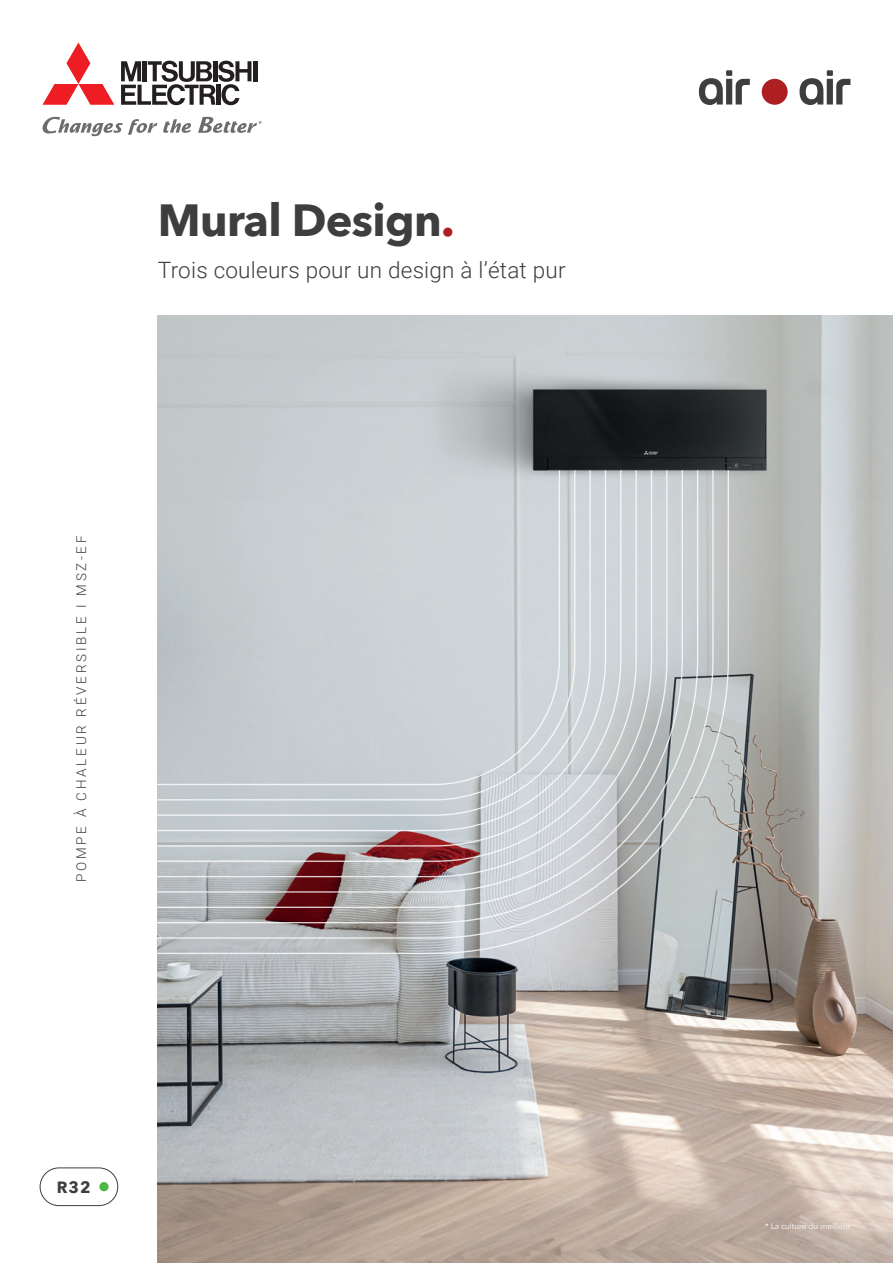
<style>
.page{position:relative;width:893px;height:1263px;background:#fff}
.page>*{position:absolute;margin:0;border:0;box-sizing:border-box;transform-origin:0 0}
.t1{font:700 45px "Avenir Next";letter-spacing:-.015em;color:#3e3e3f}
.t2{font:300 22.5px "Roboto";letter-spacing:.01em;color:#3e3e3f}
.t3{font:700 16.35px "Avenir Next";color:#3e3e3f}
.t4{font:300 13.5px "Roboto";letter-spacing:.205em;color:#3e3e3f}
.t5{font:8.25px "Avenir Next";letter-spacing:-.01em;color:#fff}
.s1{color:#ae1f22}
</style>
<div class="page">
<img style="left:158px;top:316px;width:735px;height:947px">
<svg style="left:699px;top:70px;width:51px;height:35px"></svg>
<svg style="left:799px;top:70px;width:51px;height:35px"></svg>
<div style="left:762px;top:79px;width:26px;height:26px;background:#ae1f22;border-radius:50%"></div>
<div style="left:40px;top:1167px;width:78px;height:39px;border:1px solid #3e3e3f;border-radius:19px"></div>
<div style="left:99px;top:1182px;width:10px;height:9px;background:#4cb848;border-radius:50%"></div>
<svg style="left:43px;top:43px;width:71px;height:62px"></svg>
<hr style="left:253px;top:61px;width:4px;height:20px;background:#231f20">
<svg style="left:121px;top:61px;width:130px;height:44px"></svg>
<svg style="left:42px;top:117px;width:115px;height:19px"></svg>
<svg style="left:163px;top:119px;width:28px;height:14px"></svg>
<svg style="left:198px;top:117px;width:64px;height:16px"></svg>
<svg style="left:157px;top:469px;width:573px;height:486px"></svg>
<h1 class="t1" style="left:158px;top:181px;width:298px">Mural Design<span class="s1">.</span></h1>
<p class="t2" style="left:158px;top:254px;width:409px">Trois couleurs pour un design à l’état pur</p>
<p class="t4" style="left:72px;top:882px;width:348px;rotate:-90deg">POMPE À CHALEUR RÉVERSIBLE I MSZ-EF</p>
<p class="t3" style="left:57px;top:1173px;width:35px">R32</p>
<p class="t5" style="left:765px;top:1219px;width:87px">* La culture du meilleur</p>
</div>
